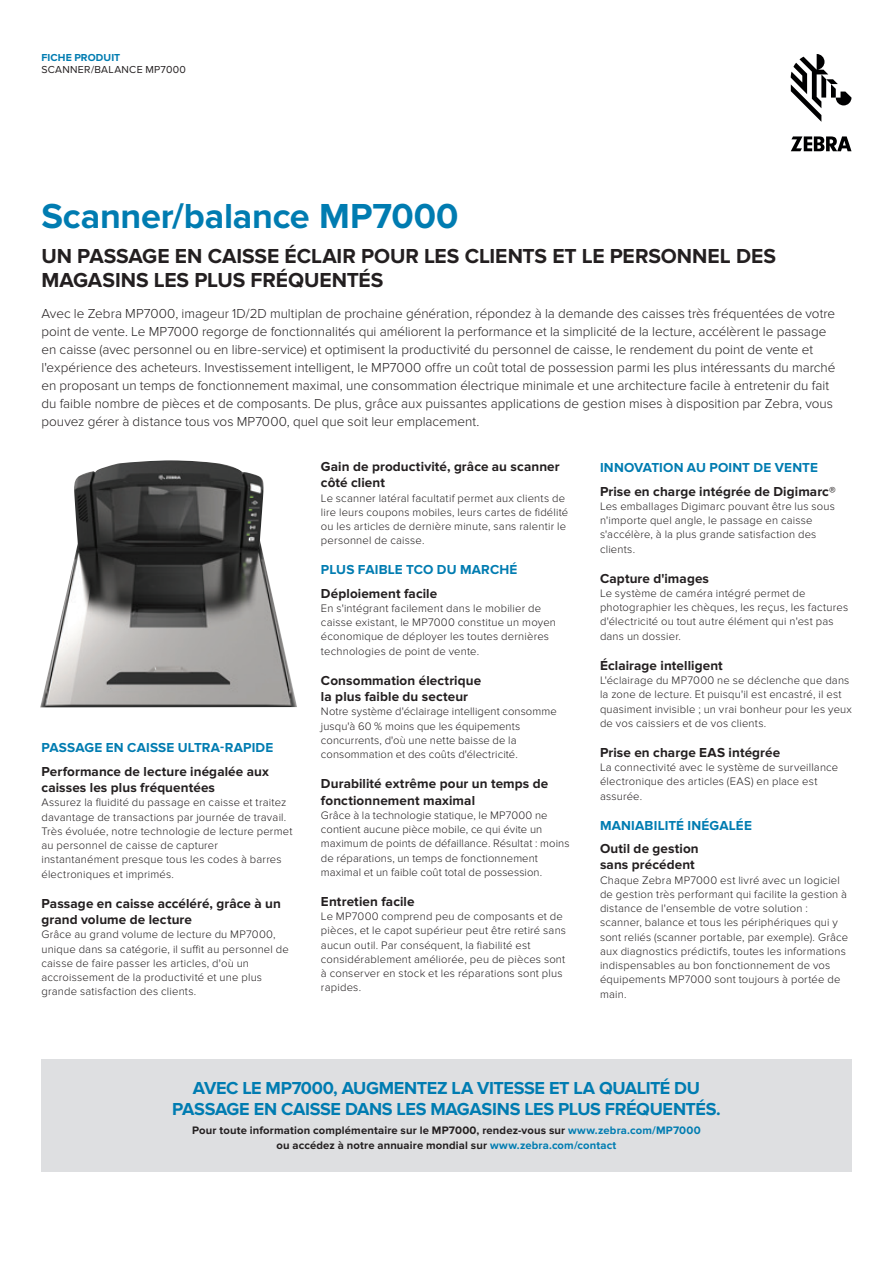
<style>
.page{position:relative;width:893px;height:1263px;background:#fff}
.page>*{position:absolute;margin:0;border:0;box-sizing:border-box;transform-origin:0 0}
.Cover_Headline{font:700 36px "Proxima Nova";letter-spacing:-.005em;color:#007cb1}
.Cover_Subhead{font:700 21px/24px "Proxima Nova";letter-spacing:-.005em;color:#231f20}
.CTA-Market_Statement{font:700 18px/21px "Proxima Nova";letter-spacing:-.02em;color:#007cb1;text-align:center}
.Intro_Body{font:300 13.5px/18px "Proxima Nova";color:#231f20}
.Body_Subhead_Black{font:700 13.5px/16.5px "Proxima Nova";letter-spacing:.01em;color:#231f20}
.Body_Main_Heading_Bl{font:700 13.5px "Proxima Nova";letter-spacing:.015em;color:#007cb1}
.Body{font:300 11.25px/14.2px "Proxima Nova";letter-spacing:.015em;color:#231f20}
.CTA-Call_To_Action{font:700 11.25px/14.2px "Proxima Nova";letter-spacing:.015em;color:#231f20;text-align:center}
.t1{font:10.5px "Proxima Nova";letter-spacing:.03em;color:#231f20}
.t2{font:700 10.5px "Proxima Nova";letter-spacing:.01em;color:#007cb1}
.s1{color:#007cb1}
</style>
<div class="page">
<img style="left:40px;top:460px;width:257px;height:247px">
<svg style="left:791px;top:54px;width:60px;height:68px"></svg>
<svg style="left:791px;top:136px;width:60px;height:15px"></svg>
<div style="left:41px;top:1059px;width:810px;height:112px;background:#dedfe1"></div>
<p class="t2" style="left:41px;top:51px;width:80px">FICHE PRODUIT</p>
<p class="t1" style="left:41px;top:63px;width:146px">SCANNER/BALANCE MP7000</p>
<p class="Cover_Headline" style="left:41px;top:195px;width:419px">Scanner/balance MP7000</p>
<p class="Cover_Subhead" style="left:41px;top:244px;width:736px">UN PASSAGE EN CAISSE ÉCLAIR POUR LES CLIENTS ET LE PERSONNEL DES<br>MAGASINS LES PLUS FRÉQUENTÉS</p>
<p class="Intro_Body" style="left:41px;top:305px;width:795px">Avec le Zebra MP7000, imageur 1D/2D multiplan de prochaine génération, répondez à la demande des caisses très fréquentées de votre point de vente. Le MP7000 regorge de fonctionnalités qui améliorent la performance et la simplicité de la lecture, accélèrent le passage en caisse (avec personnel ou en libre-service) et optimisent la productivité du personnel de caisse, le rendement du point de vente et l'expérience des acheteurs. Investissement intelligent, le MP7000 offre un coût total de possession parmi les plus intéressants du marché en proposant un temps de fonctionnement maximal, une consommation électrique minimale et une architecture facile à entretenir du fait du faible nombre de pièces et de composants. De plus, grâce aux puissantes applications de gestion mises à disposition par Zebra, vous pouvez gérer à distance tous vos MP7000, quel que soit leur emplacement.</p>
<p class="Body_Main_Heading_Bl" style="left:41px;top:740px;width:233px">PASSAGE EN CAISSE ULTRA-RAPIDE</p>
<p class="Body_Subhead_Black" style="left:41px;top:763px;width:229px">Performance de lecture inégalée aux caisses les plus fréquentées</p>
<p class="Body" style="left:41px;top:796px;width:252px">Assurez la fluidité du passage en caisse et traitez davantage de transactions par journée de travail.<br>Très évoluée, notre technologie de lecture permet au personnel de caisse de capturer instantanément presque tous les codes à barres électroniques et imprimés.</p>
<p class="Body_Subhead_Black" style="left:41px;top:895px;width:241px">Passage en caisse accéléré, grâce à un grand volume de lecture</p>
<p class="Body" style="left:41px;top:928px;width:249px">Grâce au grand volume de lecture du MP7000, unique dans sa catégorie, il suffit au personnel de caisse de faire passer les articles, d'où un accroissement de la productivité et une plus grande satisfaction des clients.</p>
<p class="Body_Subhead_Black" style="left:321px;top:458px;width:240px">Gain de productivité, grâce au scanner côté client</p>
<p class="Body" style="left:321px;top:491px;width:249px">Le scanner latéral facultatif permet aux clients de lire leurs coupons mobiles, leurs cartes de fidélité ou les articles de dernière minute, sans ralentir le personnel de caisse.</p>
<p class="Body_Main_Heading_Bl" style="left:321px;top:562px;width:198px">PLUS FAIBLE TCO DU MARCHÉ</p>
<p class="Body_Subhead_Black" style="left:321px;top:585px;width:118px">Déploiement facile</p>
<p class="Body" style="left:321px;top:601px;width:237px">En s'intégrant facilement dans le mobilier de caisse existant, le MP7000 constitue un moyen économique de déployer les toutes dernières technologies de point de vente.</p>
<p class="Body_Subhead_Black" style="left:321px;top:672px;width:162px">Consommation électrique la plus faible du secteur</p>
<p class="Body" style="left:321px;top:705px;width:237px">Notre système d'éclairage intelligent consomme jusqu'à 60 % moins que les équipements concurrents, d'où une nette baisse de la consommation et des coûts d'électricité.</p>
<p class="Body_Subhead_Black" style="left:321px;top:776px;width:229px">Durabilité extrême pour un temps de fonctionnement maximal</p>
<p class="Body" style="left:321px;top:808px;width:250px">Grâce à la technologie statique, le MP7000 ne contient aucune pièce mobile, ce qui évite un maximum de points de défaillance. Résultat : moins de réparations, un temps de fonctionnement maximal et un faible coût total de possession.</p>
<p class="Body_Subhead_Black" style="left:321px;top:893px;width:95px">Entretien facile</p>
<p class="Body" style="left:321px;top:909px;width:247px">Le MP7000 comprend peu de composants et de pièces, et le capot supérieur peut être retiré sans aucun outil. Par conséquent, la fiabilité est considérablement améliorée, peu de pièces sont à conserver en stock et les réparations sont plus rapides.</p>
<p class="Body_Main_Heading_Bl" style="left:600px;top:460px;width:219px">INNOVATION AU POINT DE VENTE</p>
<p class="Body_Subhead_Black" style="left:600px;top:483px;width:237px">Prise en charge intégrée de Digimarc®</p>
<p class="Body" style="left:600px;top:499px;width:236px">Les emballages Digimarc pouvant être lus sous n'importe quel angle, le passage en caisse s'accélère, à la plus grande satisfaction des clients.</p>
<p class="Body_Subhead_Black" style="left:600px;top:570px;width:111px">Capture d'images</p>
<p class="Body" style="left:600px;top:586px;width:250px">Le système de caméra intégré permet de photographier les chèques, les reçus, les factures d'électricité ou tout autre élément qui n'est pas dans un dossier.</p>
<p class="Body_Subhead_Black" style="left:600px;top:657px;width:124px">Éclairage intelligent</p>
<p class="Body" style="left:600px;top:673px;width:253px">L'éclairage du MP7000 ne se déclenche que dans la zone de lecture. Et puisqu'il est encastré, il est quasiment invisible ; un vrai bonheur pour les yeux de vos caissiers et de vos clients.</p>
<p class="Body_Subhead_Black" style="left:600px;top:744px;width:182px">Prise en charge EAS intégrée</p>
<p class="Body" style="left:600px;top:760px;width:240px">La connectivité avec le système de surveillance électronique des articles (EAS) en place est assurée.</p>
<p class="Body_Main_Heading_Bl" style="left:600px;top:817px;width:153px">MANIABILITÉ INÉGALÉE</p>
<p class="Body_Subhead_Black" style="left:600px;top:840px;width:100px">Outil de gestion sans précédent</p>
<p class="Body" style="left:600px;top:873px;width:250px">Chaque Zebra MP7000 est livré avec un logiciel de gestion très performant qui facilite la gestion à distance de l'ensemble de votre solution : scanner, balance et tous les périphériques qui y sont reliés (scanner portable, par exemple). Grâce aux diagnostics prédictifs, toutes les informations indispensables au bon fonctionnement de vos équipements MP7000 sont toujours à portée de main.</p>
<p class="CTA-Market_Statement" style="left:172px;top:1077px;width:550px">AVEC LE MP7000, AUGMENTEZ LA VITESSE ET LA QUALITÉ DU<br>PASSAGE EN CAISSE DANS LES MAGASINS LES PLUS FRÉQUENTÉS.</p>
<p class="CTA-Call_To_Action" style="left:192px;top:1124px;width:510px">Pour toute information complémentaire sur le MP7000, rendez-vous sur <span class="s1">www.zebra.com/MP7000 </span>ou accédez à notre annuaire mondial sur <span class="s1">www.zebra.com/contact</span></p>
</div>
